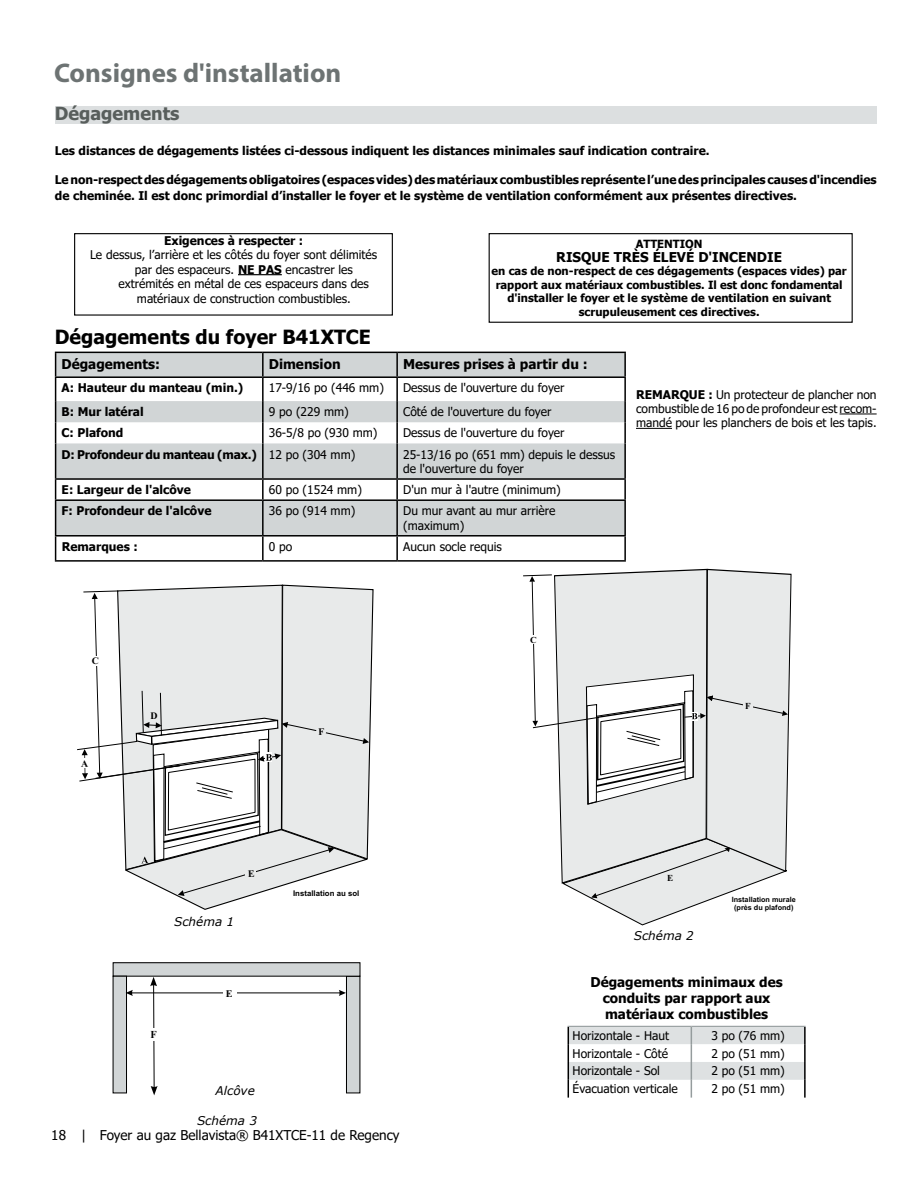
<style>
.page{position:relative;width:918px;height:1188px;background:#fff}
.page>*{position:absolute;margin:0;border:0;box-sizing:border-box;transform-origin:0 0}
.t1{font:700 27px "Myriad Pro";color:#6d7373}
.t2{font:700 19.5px "Tahoma";color:#000}
.t3{font:700 18px "Tahoma";color:#585e5c}
.t4{font:700 13.5px/16.2px "Tahoma";color:#000;text-align:center}
.t5{font:13.5px "Tahoma";color:#000}
.t6{font:12px/14.4px "Tahoma";color:#000}
.t7{font:700 12px/16.2px "Tahoma";color:#000}
.t8{font:italic 12px "Verdana";color:#000}
.t9{font:700 11.25px/13.5px "Tahoma";color:#000;text-align:center}
.t10{font:700 10.5px "Times New Roman";color:#000}
.t11{font:700 10.2px "Times New Roman";color:#000}
.t12{font:700 9.9px "Times New Roman";color:#000}
.t13{font:700 9.15px "Times New Roman";color:#000}
.t14{font:700 7.8px "Arial";color:#000}
.t15{font:700 7.2px/8.1px "Arial";color:#000;text-align:center}
.s1{font-weight:700}
.s2{font-weight:400}
</style>
<div class="page">
<svg style="left:56px;top:353px;width:568px;height:182px;fill:#d1d5d6"></svg>
<hr style="left:262px;top:353px;width:2px;height:23px;background:#000">
<hr style="left:397px;top:352px;width:229px;height:1px;background:#000">
<hr style="left:396px;top:353px;width:2px;height:23px;background:#000">
<hr style="left:624px;top:353px;width:2px;height:23px;background:#000">
<hr style="left:55px;top:376px;width:208px;height:2px;background:#000">
<hr style="left:263px;top:376px;width:134px;height:2px;background:#000">
<hr style="left:262px;top:378px;width:2px;height:23px;background:#000">
<hr style="left:397px;top:376px;width:229px;height:2px;background:#000">
<hr style="left:396px;top:378px;width:2px;height:23px;background:#000">
<hr style="left:624px;top:378px;width:2px;height:23px;background:#000">
<hr style="left:262px;top:401px;width:2px;height:21px;background:#000">
<hr style="left:396px;top:401px;width:2px;height:21px;background:#000">
<hr style="left:624px;top:401px;width:2px;height:21px;background:#000">
<svg style="left:55px;top:353px;width:1px;height:90px"></svg>
<hr style="left:262px;top:422px;width:2px;height:21px;background:#000">
<hr style="left:396px;top:422px;width:2px;height:21px;background:#000">
<hr style="left:624px;top:422px;width:2px;height:21px;background:#000">
<hr style="left:55px;top:443px;width:1px;height:35px;background:#000">
<hr style="left:262px;top:443px;width:2px;height:35px;background:#000">
<hr style="left:396px;top:443px;width:2px;height:35px;background:#000">
<hr style="left:624px;top:443px;width:2px;height:35px;background:#000">
<svg style="left:55px;top:480px;width:1px;height:19px"></svg>
<svg style="left:262px;top:480px;width:2px;height:19px"></svg>
<svg style="left:396px;top:480px;width:2px;height:19px"></svg>
<svg style="left:624px;top:480px;width:2px;height:19px"></svg>
<hr style="left:55px;top:501px;width:1px;height:34px;background:#000">
<hr style="left:262px;top:501px;width:2px;height:34px;background:#000">
<hr style="left:396px;top:501px;width:2px;height:34px;background:#000">
<hr style="left:624px;top:501px;width:2px;height:34px;background:#000">
<svg style="left:55px;top:537px;width:1px;height:23px"></svg>
<hr style="left:262px;top:537px;width:2px;height:23px;background:#000">
<hr style="left:396px;top:537px;width:2px;height:23px;background:#000">
<hr style="left:624px;top:537px;width:2px;height:23px;background:#000">
<hr style="left:55px;top:352px;width:208px;height:1px;background:#000">
<hr style="left:263px;top:352px;width:134px;height:1px;background:#000">
<hr style="left:55px;top:478px;width:208px;height:2px;background:#000">
<hr style="left:263px;top:478px;width:134px;height:2px;background:#000">
<hr style="left:397px;top:478px;width:229px;height:2px;background:#000">
<hr style="left:55px;top:499px;width:208px;height:2px;background:#000">
<hr style="left:263px;top:499px;width:134px;height:2px;background:#000">
<hr style="left:397px;top:499px;width:229px;height:2px;background:#000">
<hr style="left:55px;top:535px;width:208px;height:2px;background:#000">
<hr style="left:263px;top:535px;width:134px;height:2px;background:#000">
<hr style="left:397px;top:535px;width:229px;height:2px;background:#000">
<hr style="left:55px;top:560px;width:208px;height:2px;background:#000">
<hr style="left:263px;top:560px;width:134px;height:2px;background:#000">
<hr style="left:397px;top:560px;width:229px;height:2px;background:#000">
<div style="left:346px;top:976px;width:14px;height:117px;background:#d1d5d6;border:1px solid #000"></div>
<div style="left:113px;top:963px;width:247px;height:13px;background:#d1d5d6"></div>
<div style="left:113px;top:962px;width:248px;height:15px;border:1px solid #000"></div>
<div style="left:113px;top:976px;width:14px;height:117px;background:#d1d5d6;border:1px solid #000"></div>
<hr style="left:129px;top:993px;width:213px;height:1px;background:#000">
<svg style="left:126px;top:990px;width:7px;height:6px"></svg>
<svg style="left:339px;top:990px;width:7px;height:6px"></svg>
<div style="left:223px;top:987px;width:13px;height:13px;background:#fff"></div>
<svg style="left:150px;top:977px;width:8px;height:118px"></svg>
<div style="left:147px;top:1029px;width:14px;height:12px;background:#fff"></div>
<hr style="left:840px;top:414px;width:37px;height:1px;background:#000">
<hr style="left:636px;top:428px;width:36px;height:1px;background:#000">
<svg style="left:523px;top:568px;width:269px;height:358px"></svg>
<div style="left:55px;top:106px;width:822px;height:18px;background:#dcdfe0"></div>
<div style="left:74px;top:233px;width:319px;height:83px;border:1px solid #000"></div>
<hr style="left:238px;top:274px;width:44px;height:1px;background:#000">
<div style="left:489px;top:233px;width:364px;height:90px;border:1px solid #000"></div>
<svg style="left:568px;top:1027px;width:238px;height:71px"></svg>
<hr style="left:568px;top:1026px;width:123px;height:1px;background:#959c9d">
<hr style="left:691px;top:1026px;width:115px;height:1px;background:#959c9d">
<svg style="left:77px;top:584px;width:297px;height:326px"></svg>
<h1 class="t1" style="left:54px;top:55px;width:289px">Consignes d'installation</h1>
<h3 class="t3" style="left:55px;top:101px;width:126px">Dégagements</h3>
<p class="t7" style="left:55px;top:143px;width:656px">Les distances de dégagements listées ci-dessous indiquent les distances minimales sauf indication contraire.</p>
<p class="t7" style="left:55px;top:172px;width:823px">Le non-respect des dégagements obligatoires (espaces vides) des matériaux combustibles représente l’une des principales causes d'incendies de cheminée. Il est donc primordial d’installer le foyer et le système de ventilation conformément aux présentes directives.</p>
<p class="t7" style="left:164px;top:233px;width:141px">Exigences à respecter :</p>
<p class="t6" style="left:90px;top:249px;width:289px">Le dessus, l’arrière et les côtés du foyer sont délimités</p>
<p class="t6" style="left:135px;top:263px;width:220px">par des espaceurs. <span class="s1">NE PAS</span> encastrer les</p>
<p class="t6" style="left:119px;top:277px;width:252px">extrémités en métal de ces espaceurs dans des</p>
<p class="t6" style="left:137px;top:292px;width:215px">matériaux de construction combustibles.</p>
<p class="t9" style="left:636px;top:238px;width:68px">ATTENTION</p>
<p class="t4" style="left:556px;top:249px;width:227px">RISQUE TRÈS ÉLEVÉ D'INCENDIE</p>
<p class="t9" style="left:492px;top:265px;width:357px">en cas de non-respect de ces dégagements (espaces vides) par rapport aux matériaux combustibles. Il est donc fondamental d'installer le foyer et le système de ventilation en suivant scrupuleusement ces directives.</p>
<h2 class="t2" style="left:55px;top:323px;width:318px">Dégagements du foyer B41XTCE</h2>
<p class="t4" style="left:62px;top:356px;width:100px">Dégagements:</p>
<p class="t4" style="left:269px;top:356px;width:73px">Dimension</p>
<p class="t4" style="left:403px;top:356px;width:186px">Mesures prises à partir du :</p>
<p class="t7" style="left:62px;top:380px;width:183px">A: Hauteur du manteau (min.)</p>
<p class="t6" style="left:269px;top:382px;width:117px">17-9/16 po (446 mm)</p>
<p class="t6" style="left:403px;top:382px;width:163px">Dessus de l'ouverture du foyer</p>
<p class="t7" style="left:62px;top:404px;width:84px">B: Mur latéral</p>
<p class="t6" style="left:269px;top:405px;width:81px">9 po (229 mm)</p>
<p class="t6" style="left:403px;top:405px;width:150px">Côté de l'ouverture du foyer</p>
<p class="t7" style="left:62px;top:425px;width:63px">C: Plafond</p>
<p class="t6" style="left:269px;top:427px;width:110px">36-5/8 po (930 mm)</p>
<p class="t6" style="left:403px;top:427px;width:163px">Dessus de l'ouverture du foyer</p>
<p class="t7" style="left:62px;top:447px;width:295px">D: Profondeur du manteau (max.) <span class="s2">12 po (304 mm)</span></p>
<p class="t6" style="left:403px;top:448px;width:214px">25-13/16 po (651 mm) depuis le dessus de l'ouverture du foyer</p>
<p class="t7" style="left:62px;top:482px;width:131px">E: Largeur de l'alcôve</p>
<p class="t6" style="left:269px;top:483px;width:95px">60 po (1524 mm)</p>
<p class="t6" style="left:403px;top:483px;width:159px">D'un mur à l'autre (minimum)</p>
<p class="t7" style="left:62px;top:503px;width:151px">F: Profondeur de l'alcôve</p>
<p class="t6" style="left:269px;top:505px;width:88px">36 po (914 mm)</p>
<p class="t6" style="left:403px;top:505px;width:154px">Du mur avant au mur arrière (maximum)</p>
<p class="t7" style="left:62px;top:539px;width:78px">Remarques :</p>
<p class="t6" style="left:269px;top:540px;width:25px">0 po</p>
<p class="t6" style="left:403px;top:540px;width:100px">Aucun socle requis</p>
<p class="t6" style="left:636px;top:388px;width:242px;text-align:justify"><span class="s1">REMARQUE :</span> Un protecteur de plancher non combustible de 16 po de profondeur est recom&shy;mandé pour les planchers de bois et les tapis.</p>
<p class="t12" style="left:92px;top:655px;width:9px">C</p>
<p class="t12" style="left:150px;top:710px;width:9px">D</p>
<p class="t13" style="left:530px;top:634px;width:8px">C</p>
<p class="t13" style="left:745px;top:701px;width:7px">F</p>
<p class="t8" style="left:174px;top:913px;width:61px">Schéma 1</p>
<p class="t14" style="left:293px;top:889px;width:68px">Installation au sol</p>
<p class="t13" style="left:667px;top:872px;width:8px">E</p>
<p class="t8" style="left:634px;top:927px;width:61px">Schéma 2</p>
<p class="t15" style="left:732px;top:895px;width:66px">Installation murale (près du plafond)</p>
<p class="t10" style="left:150px;top:1027px;width:8px">F</p>
<p class="t11" style="left:226px;top:987px;width:8px">E</p>
<p class="t8" style="left:216px;top:1082px;width:41px">Alcôve</p>
<p class="t8" style="left:197px;top:1113px;width:61px">Schéma 3</p>
<p class="t5" style="left:51px;top:1126px;width:350px">18 | Foyer au gaz Bellavista® B41XTCE-11 de Regency</p>
<p class="t4" style="left:590px;top:974px;width:194px">Dégagements minimaux des conduits par rapport aux matériaux combustibles</p>
<p class="t6" style="left:573px;top:1029px;width:98px">Horizontale - Haut</p>
<p class="t6" style="left:711px;top:1029px;width:75px">3 po (76 mm)</p>
<p class="t6" style="left:573px;top:1047px;width:97px">Horizontale - Côté</p>
<p class="t6" style="left:711px;top:1047px;width:75px">2 po (51 mm)</p>
<p class="t6" style="left:573px;top:1065px;width:89px">Horizontale - Sol</p>
<p class="t6" style="left:711px;top:1065px;width:75px">2 po (51 mm)</p>
<p class="t6" style="left:573px;top:1082px;width:107px">Évacuation verticale</p>
<p class="t6" style="left:711px;top:1082px;width:75px">2 po (51 mm)</p>
</div>
